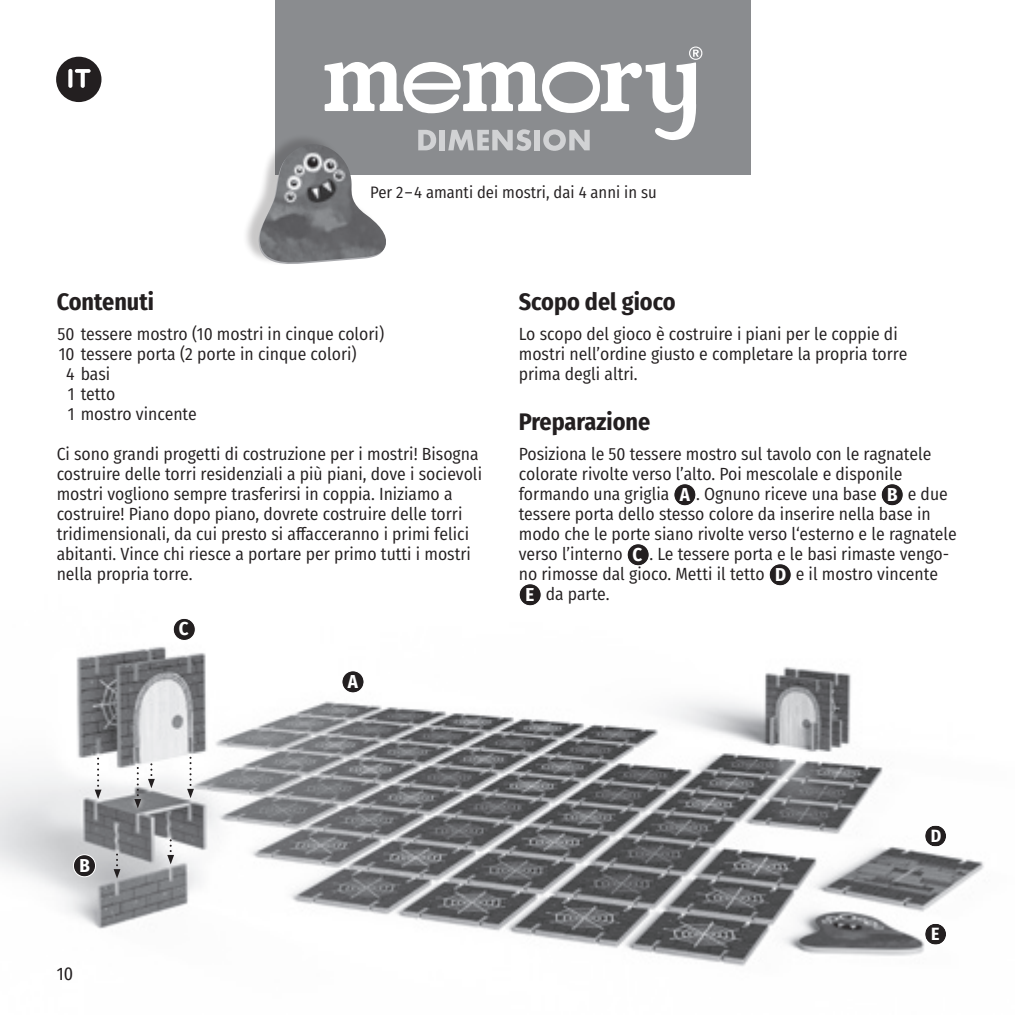
<style>
.page{position:relative;width:1015px;height:1015px;background:#fff}
.page>*{position:absolute;margin:0;border:0;box-sizing:border-box;transform-origin:0 0}
.t1{font:700 24px "Fira Sans Condensed";color:#231f20}
.t2{font:700 18.8px "Fira Sans Condensed";color:#fff}
.t3{font:18px "Fira Sans Condensed";color:#231f20}
.t4{font:700 17.8px "Fira Sans Condensed";color:#fff}
.t5{font:17.6px/20px "Fira Sans Condensed";color:#231f20}
.t6{font:16.6px "Fira Sans Condensed";color:#231f20}
.s1{font-weight:700;font-size:18.6px;color:#fff}
</style>
<div class="page">
<img style="left:0;top:636px;width:984px;height:331px">
<div style="left:73px;top:855px;width:23px;height:22px;background:#231f20;border-radius:50%"></div>
<div style="left:73px;top:854px;width:23px;height:23px;border:1px solid #fff;border-radius:50%"></div>
<div style="left:173px;top:618px;width:22px;height:22px;background:#231f20;border-radius:50%"></div>
<div style="left:173px;top:618px;width:23px;height:23px;border:1px solid #fff;border-radius:50%"></div>
<svg style="left:925px;top:825px;width:21px;height:21px"></svg>
<div style="left:924px;top:825px;width:23px;height:22px;border:1px solid #fff;border-radius:50%"></div>
<svg style="left:925px;top:924px;width:21px;height:20px"></svg>
<div style="left:924px;top:923px;width:23px;height:22px;border:1px solid #fff;border-radius:50%"></div>
<div style="left:342px;top:671px;width:22px;height:22px;background:#231f20;border-radius:50%"></div>
<div style="left:342px;top:670px;width:22px;height:23px;border:1px solid #fff;border-radius:50%"></div>
<svg style="left:114px;top:853px;width:6px;height:25px"></svg>
<svg style="left:167px;top:839px;width:7px;height:25px"></svg>
<svg style="left:187px;top:757px;width:7px;height:41px"></svg>
<div style="left:130px;top:762px;width:16px;height:50px;background:#fff;opacity:.75"></div>
<svg style="left:134px;top:767px;width:7px;height:41px"></svg>
<svg style="left:95px;top:757px;width:7px;height:42px"></svg>
<svg style="left:148px;top:762px;width:7px;height:26px"></svg>
<div style="left:674px;top:484px;width:22px;height:22px;background:#231f20;border-radius:50%"></div>
<div style="left:673px;top:483px;width:23px;height:23px;border:1px solid #fff;border-radius:50%"></div>
<div style="left:881px;top:484px;width:22px;height:22px;background:#231f20;border-radius:50%"></div>
<div style="left:881px;top:483px;width:22px;height:23px;border:1px solid #fff;border-radius:50%"></div>
<div style="left:627px;top:544px;width:22px;height:22px;background:#231f20;border-radius:50%"></div>
<div style="left:627px;top:543px;width:22px;height:23px;border:1px solid #fff;border-radius:50%"></div>
<div style="left:769px;top:564px;width:22px;height:22px;background:#231f20;border-radius:50%"></div>
<div style="left:769px;top:563px;width:22px;height:23px;border:1px solid #fff;border-radius:50%"></div>
<div style="left:519px;top:584px;width:22px;height:22px;background:#231f20;border-radius:50%"></div>
<div style="left:519px;top:583px;width:22px;height:23px;border:1px solid #fff;border-radius:50%"></div>
<div style="left:276px;top:0;width:475px;height:175px;background:#8a8c8f"></div>
<div style="left:242px;top:133px;width:140px;height:132px;background:#231f20;opacity:.25"></div>
<div style="left:56px;top:57px;width:45px;height:45px;background:#231f20;border-radius:50%"></div>
<svg style="left:68px;top:69px;width:4px;height:19px"></svg>
<svg style="left:75px;top:69px;width:16px;height:19px"></svg>
<svg style="left:258px;top:47px;width:444px;height:218px"></svg>
<p class="t6" style="left:370px;top:180px;width:288px">Per 2–4 amanti dei mostri, dai 4 anni in su</p>
<h1 class="t1" style="left:57px;top:282px;width:99px">Contenuti</h1>
<p class="t5" style="left:58px;top:323px;width:328px">50 tessere mostro (10 mostri in cinque colori)</p>
<p class="t5" style="left:59px;top:343px;width:299px">10 tessere porta (2 porte in cinque colori)</p>
<p class="t5" style="left:66px;top:363px;width:46px">4 basi</p>
<p class="t5" style="left:68px;top:383px;width:49px">1 tetto</p>
<p class="t5" style="left:68px;top:403px;width:130px">1 mostro vincente</p>
<p class="t5" style="left:57px;top:443px;width:427px">Ci sono grandi progetti di costruzione per i mostri! Bisogna costruire delle torri residenziali a più piani, dove i socievoli mostri vogliono sempre trasferirsi in coppia. Iniziamo a costruire! Piano dopo piano, dovrete costruire delle torri tridimensionali, da cui presto si affacceranno i primi felici abitanti. Vince chi riesce a portare per primo tutti i mostri nella propria torre.</p>
<p class="t2" style="left:179px;top:613px;width:11px">C</p>
<p class="t2" style="left:348px;top:666px;width:12px">A</p>
<h1 class="t1" style="left:519px;top:282px;width:158px">Scopo del gioco</h1>
<p class="t5" style="left:519px;top:323px;width:390px">Lo scopo del gioco è costruire i piani per le coppie di mostri nell’ordine giusto e completare la propria torre prima degli altri.</p>
<h1 class="t1" style="left:519px;top:402px;width:133px">Preparazione</h1>
<p class="t5" style="left:519px;top:443px;width:414px">Posiziona le 50 tessere mostro sul tavolo con le ragnatele</p>
<p class="t5" style="left:519px;top:463px;width:385px">colorate rivolte verso l’alto. Poi mescolale e disponile</p>
<p class="t5" style="left:519px;top:483px;width:430px">formando una griglia <span class="s1">A</span> . Ognuno riceve una base <span class="s1">B</span> e due</p>
<p class="t5" style="left:519px;top:503px;width:413px">tessere porta dello stesso colore da inserire nella base in</p>
<p class="t5" style="left:519px;top:523px;width:439px">modo che le porte siano rivolte verso l‘esterno e le ragnatele</p>
<p class="t5" style="left:519px;top:543px;width:432px">verso l’interno <span class="s1">C</span> . Le tessere porta e le basi rimaste vengo-</p>
<p class="t5" style="left:519px;top:563px;width:421px">no rimosse dal gioco. Metti il tetto <span class="s1">D</span> e il mostro vincente</p>
<p class="t5" style="left:525px;top:583px;width:85px"><span class="s1">E</span> da parte.</p>
<p class="t2" style="left:79px;top:849px;width:12px">B</p>
<p class="t3" style="left:57px;top:960px;width:18px">10</p>
<p class="t4" style="left:931px;top:821px;width:12px">D</p>
<p class="t4" style="left:931px;top:919px;width:10px">E</p>
</div>
